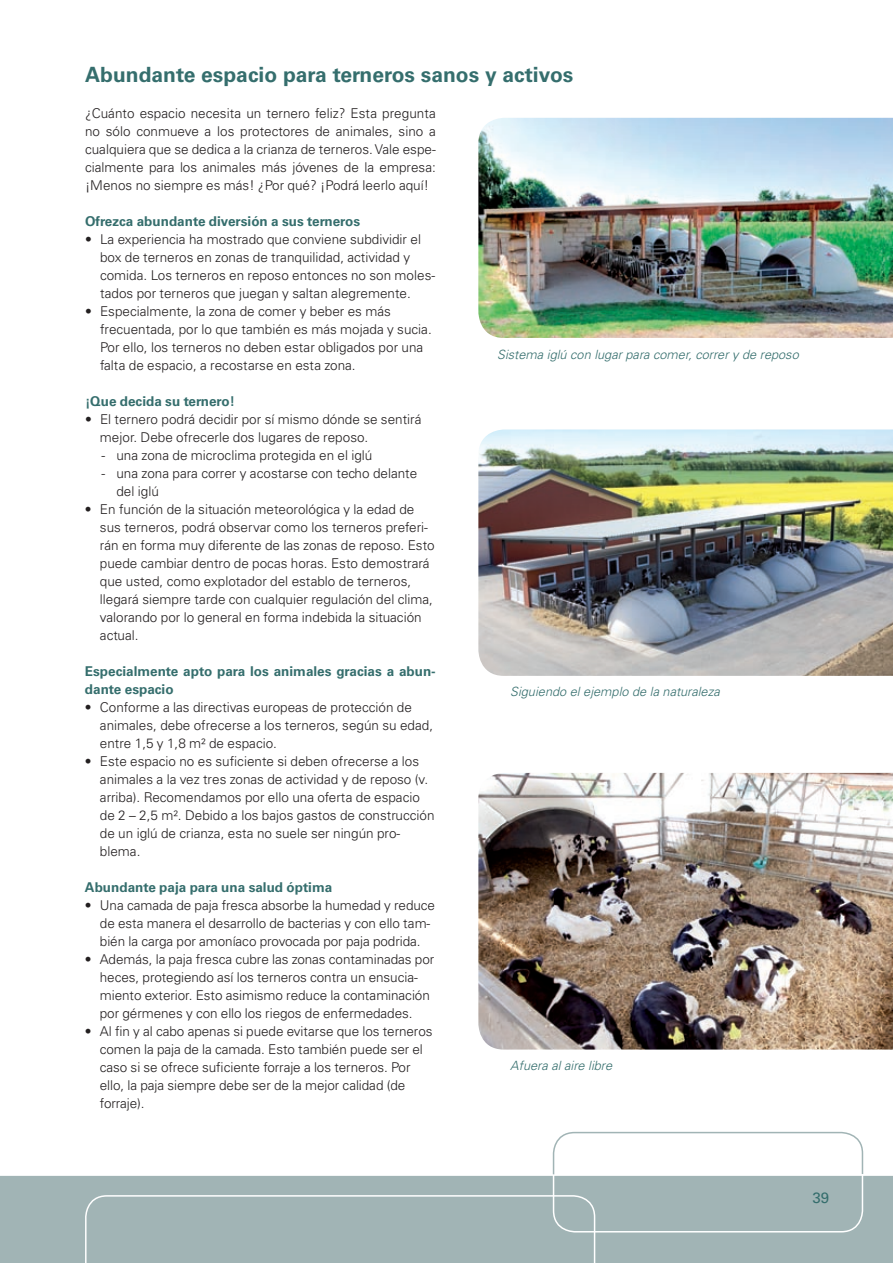
<style>
.page{position:relative;width:893px;height:1263px;background:#fff}
.page>*{position:absolute;margin:0;border:0;box-sizing:border-box;transform-origin:0 0}
.t1{font:700 21px "Univers LT Std";color:#356e6d}
.t2{font:15px "Univers LT Std";color:#356e6d}
.t3{font:300 13.5px/18px "Univers LT Std";color:#231f20}
.t4{font:700 13.5px/18px "Univers LT Std";color:#356e6d}
.t5{font:italic 300 12.75px "Univers LT Std";color:#356e6d}
</style>
<div class="page">
<img style="left:478px;top:118px;width:415px;height:220px">
<img style="left:478px;top:773px;width:415px;height:276px">
<img style="left:478px;top:429px;width:415px;height:247px">
<div style="left:0;top:1175px;width:893px;height:88px;background:#a1b4b5"></div>
<div style="left:553px;top:1132px;width:310px;height:100px;border:2px solid #fff;border-radius:21px"></div>
<svg style="left:552px;top:1131px;width:312px;height:45px"></svg>
<div style="left:85px;top:1195px;width:510px;height:68px;background:#a1b4b5"></div>
<p class="t1" style="left:85px;top:62px;width:490px">Abundante espacio para terneros sanos y activos</p>
<p class="t3" style="left:85px;top:104px;width:352px;text-align:justify">¿Cuánto espacio necesita un ternero feliz? Esta pregunta no sólo conmueve a los protectores de animales, sino a cualquiera que se dedica a la crianza de terneros. Vale espe&shy;cialmente para los animales más jóvenes de la empresa: ¡Menos no siempre es más! ¿Por qué? ¡Podrá leerlo aquí!</p>
<p class="t4" style="left:85px;top:212px;width:277px">Ofrezca abundante diversión a sus terneros</p>
<p class="t3" style="left:100px;top:230px;width:337px;text-indent:-15px">• La experiencia ha mostrado que conviene subdividir el box de terneros en zonas de tranquilidad, actividad y comida. Los terneros en reposo entonces no son moles&shy;tados por terneros que juegan y saltan alegremente.</p>
<p class="t3" style="left:100px;top:302px;width:333px;text-indent:-15px">• Especialmente, la zona de comer y beber es más frecuentada, por lo que también es más mojada y sucia.<br>Por ello, los terneros no deben estar obligados por una falta de espacio, a recostarse en esta zona.</p>
<p class="t4" style="left:85px;top:392px;width:152px">¡Que decida su ternero!</p>
<p class="t3" style="left:100px;top:410px;width:323px;text-indent:-15px">• El ternero podrá decidir por sí mismo dónde se sentirá mejor. Debe ofrecerle dos lugares de reposo.</p>
<p class="t3" style="left:101px;top:446px;width:272px">- una zona de microclima protegida en el iglú</p>
<p class="t3" style="left:116px;top:464px;width:302px;text-indent:-15px">- una zona para correr y acostarse con techo delante del iglú</p>
<p class="t3" style="left:100px;top:500px;width:336px;text-indent:-15px">• En función de la situación meteorológica y la edad de sus terneros, podrá observar como los terneros preferi&shy;rán en forma muy diferente de las zonas de reposo. Esto puede cambiar dentro de pocas horas. Esto demostrará que usted, como explotador del establo de terneros, llegará siempre tarde con cualquier regulación del clima, valorando por lo general en forma indebida la situación actual.</p>
<p class="t4" style="left:85px;top:662px;width:352px">Especialmente apto para los animales gracias a abun&shy;dante espacio</p>
<p class="t3" style="left:100px;top:698px;width:335px;text-indent:-15px">• Conforme a las directivas europeas de protección de animales, debe ofrecerse a los terneros, según su edad, entre 1,5 y 1,8 m² de espacio.</p>
<p class="t3" style="left:100px;top:752px;width:336px;text-indent:-15px">• Este espacio no es suficiente si deben ofrecerse a los animales a la vez tres zonas de actividad y de reposo (v. arriba). Recomendamos por ello una oferta de espacio de 2 – 2,5 m². Debido a los bajos gastos de construcción de un iglú de crianza, esta no suele ser ningún pro&shy;blema.</p>
<p class="t4" style="left:85px;top:878px;width:249px">Abundante paja para una salud óptima</p>
<p class="t3" style="left:100px;top:896px;width:337px;text-indent:-15px">• Una camada de paja fresca absorbe la humedad y reduce de esta manera el desarrollo de bacterias y con ello tam&shy;bién la carga por amoníaco provocada por paja podrida.</p>
<p class="t3" style="left:100px;top:950px;width:336px;text-indent:-15px">• Además, la paja fresca cubre las zonas contaminadas por heces, protegiendo así los terneros contra un ensucia&shy;miento exterior. Esto asimismo reduce la contaminación por gérmenes y con ello los riegos de enfermedades.</p>
<p class="t3" style="left:100px;top:1022px;width:334px;text-indent:-15px">• Al fin y al cabo apenas si puede evitarse que los terneros comen la paja de la camada. Esto también puede ser el caso si se ofrece suficiente forraje a los terneros. Por ello, la paja siempre debe ser de la mejor calidad (de forraje).</p>
<p class="t5" style="left:497px;top:347px;width:303px">Sistema iglú con lugar para comer, correr y de reposo</p>
<p class="t5" style="left:510px;top:683px;width:211px">Siguiendo el ejemplo de la naturaleza</p>
<p class="t5" style="left:510px;top:1057px;width:104px">Afuera al aire libre</p>
<p class="t2" style="left:812px;top:1189px;width:18px">39</p>
</div>
